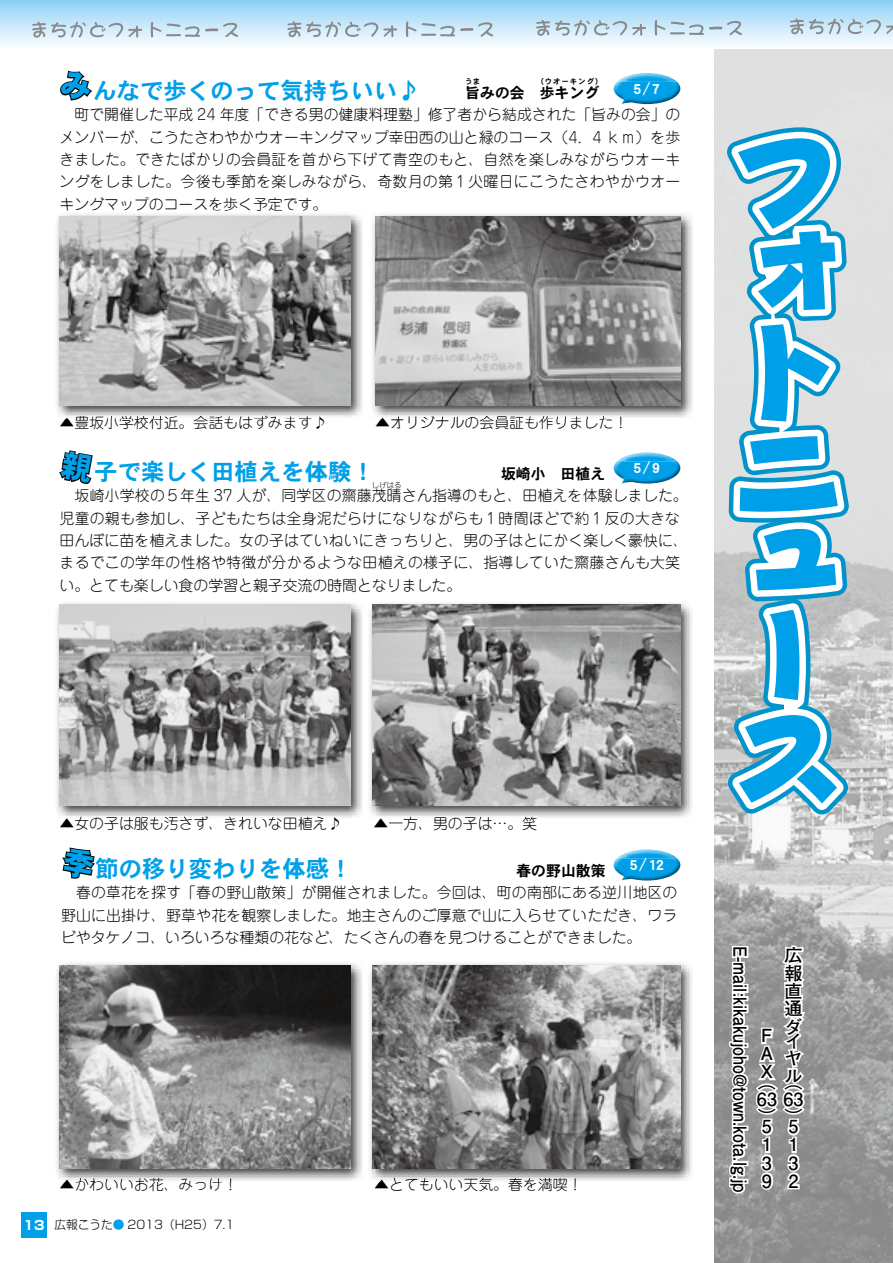
<style>
.page{position:relative;width:893px;height:1263px;background:#fff}
.page>*{position:absolute;margin:0;border:0;box-sizing:border-box;transform-origin:0 0}
.t1{font:23.4px "DFHS Gothic Std W7";color:#00a0e9}
.t2{font:700 18px "Futo Go B101 Pro";color:#000;scale:.89 1}
.t3{font:700 18px/18px "Futo Go B101 Pro";color:#000;text-align:justify}
.t4{font:300 14.85px/22.4px "Jun 101 Pro";letter-spacing:.005em;color:#000;text-align:justify}
.t5{font:14.85px "DFHS Gothic Std W7";color:#000}
.t6{font:14.85px "DFHS Gothic Std W9";color:#fff}
.t7{font:700 12.75px "Shin Go Pro";color:#fff}
.t8{font:300 11.7px "Shin Go Pro";color:#000}
.t9{font:7.5px "DFHS Gothic Std W7";letter-spacing:.125em;color:#000}
.t10{font:300 7.5px "Jun 101 Pro";color:#000}
.s1{color:#00a0e9}
</style>
<div class="page">
<div style="left:0;top:0;width:893px;height:51px;background:linear-gradient(to bottom,#8cd1f5,#fff)"></div>
<svg style="left:790px;top:18px;width:103px;height:16px;background:#b9d0dd"></svg>
<img style="left:714px;top:50px;width:179px;height:1213px">
<svg style="left:536px;top:20px;width:206px;height:16px;background:#bfd5e1"></svg>
<svg style="left:287px;top:21px;width:206px;height:16px;background:#c1d5e1"></svg>
<svg style="left:32px;top:22px;width:206px;height:16px;background:#c3d6e1"></svg>
<svg style="left:727px;top:127px;width:122px;height:687px"></svg>
<svg style="left:756px;top:945px;width:49px;height:245px"></svg>
<svg style="left:729px;top:946px;width:19px;height:247px"></svg>
<img style="left:56px;top:603px;width:306px;height:215px">
<img style="left:60px;top:816px;width:279px;height:2px">
<img style="left:60px;top:605px;width:290px;height:200px">
<img style="left:56px;top:963px;width:306px;height:218px">
<img style="left:60px;top:1178px;width:171px;height:3px">
<img style="left:60px;top:966px;width:290px;height:202px">
<img style="left:369px;top:603px;width:323px;height:215px">
<img style="left:374px;top:817px;width:163px;height:1px">
<img style="left:373px;top:605px;width:307px;height:200px">
<img style="left:369px;top:963px;width:323px;height:218px">
<img style="left:375px;top:1178px;width:201px;height:3px">
<img style="left:373px;top:966px;width:307px;height:202px">
<img style="left:56px;top:214px;width:306px;height:201px">
<img style="left:63px;top:415px;width:293px;height:3px">
<img style="left:60px;top:216px;width:290px;height:189px">
<img style="left:372px;top:214px;width:321px;height:204px">
<img style="left:372px;top:415px;width:250px;height:3px">
<img style="left:375px;top:216px;width:305px;height:189px">
<div style="left:21px;top:1212px;width:26px;height:25px;background:#00a0e9"></div>
<img style="left:617px;top:73px;width:60px;height:9px">
<img style="left:614px;top:82px;width:66px;height:22px">
<img style="left:617px;top:452px;width:60px;height:9px">
<img style="left:614px;top:461px;width:66px;height:23px">
<img style="left:617px;top:849px;width:60px;height:9px">
<img style="left:614px;top:858px;width:66px;height:22px">
<svg style="left:59px;top:450px;width:34px;height:34px"></svg>
<svg style="left:62px;top:847px;width:33px;height:32px"></svg>
<svg style="left:60px;top:70px;width:33px;height:31px"></svg>
<h1 class="t1" style="left:93px;top:78px;width:329px">んなで歩くのって気持ちいい♪</h1>
<p class="t9" style="left:465px;top:77px;width:16px">うま</p>
<p class="t9" style="left:536px;top:77px;width:68px">（ウオーキング(</p>
<p class="t4" style="left:60px;top:102px;width:622px">　町で開催した平成 24 年度「できる男の健康料理塾」修了者から結成された「旨みの会」のメンバーが、こうたさわやかウオーキングマップ幸田西の山と緑のコース（4．4 ｋｍ）を歩きました。できたばかりの会員証を首から下げて青空のもと、自然を楽しみながらウオーキングをしました。今後も季節を楽しみながら、奇数月の第１火曜日にこうたさわやかウオーキングマップのコースを歩く予定です。</p>
<p class="t6" style="left:633px;top:80px;width:29px">5／7</p>
<p class="t5" style="left:465px;top:84px;width:135px">旨みの会　歩キング</p>
<p class="t4" style="left:60px;top:410px;width:269px">▲豊坂小学校付近。会話もはずみます♪</p>
<p class="t4" style="left:375px;top:410px;width:254px">▲オリジナルの会員証も作りました!</p>
<h1 class="t1" style="left:94px;top:459px;width:282px">子で楽しく田植えを体験！</h1>
<p class="t4" style="left:60px;top:483px;width:630px">　坂崎小学校の５年生 37 人が、同学区の齋藤茂晴さん指導のもと、田植えを体験しました。</p>
<p class="t6" style="left:633px;top:460px;width:29px">5／9</p>
<p class="t5" style="left:501px;top:465px;width:106px">坂崎小　田植え</p>
<p class="t10" style="left:372px;top:479px;width:31px">しげはる</p>
<p class="t4" style="left:60px;top:505px;width:630px;text-align:left">児童の親も参加し、子どもたちは全身泥だらけになりながらも１時間ほどで約１反の大きな田んぼに苗を植えました。女の子はていねいにきっちりと、男の子はとにかく楽しく豪快に、まるでこの学年の性格や特徴が分かるような田植えの様子に、指導していた齋藤さんも大笑い。とても楽しい食の学習と親子交流の時間となりました。</p>
<p class="t4" style="left:60px;top:810px;width:284px">▲女の子は服も汚さず、きれいな田植え♪</p>
<p class="t4" style="left:373px;top:810px;width:165px">▲一方、男の子は…。笑</p>
<h1 class="t1" style="left:95px;top:855px;width:235px">節の移り変わりを体感</h1>
<p class="t4" style="left:61px;top:880px;width:618px">　春の草花を探す「春の野山散策」が開催されました。今回は、町の南部にある逆川地区の野山に出掛け、野草や花を観察しました。地主さんのご厚意で山に入らせていただき、ワラビやタケノコ、いろいろな種類の花など、たくさんの春を見つけることができました。</p>
<p class="t6" style="left:629px;top:857px;width:36px">5／12</p>
<p class="t5" style="left:516px;top:862px;width:91px">春の野山散策</p>
<p class="t7" style="left:24px;top:1214px;width:22px">13</p>
<p class="t4" style="left:60px;top:1172px;width:180px">▲かわいいお花、みっけ!</p>
<p class="t8" style="left:54px;top:1215px;width:182px">広報こうた<span class="s1">●</span> 2013（H25(7.1</p>
<p class="t4" style="left:374px;top:1172px;width:210px">▲とてもいい天気。春を満喫!</p>
<p class="t2" style="left:755px;top:946px;width:278px;rotate:90deg">E-mail:kikakujoho@town.kota l g. j p.</p>
<p class="t3" style="left:784px;top:944px;width:19px">広報直通ダ</p>
<p class="t3" style="left:784px;top:1031px;width:18px;line-height:16.6px">イヤ</p>
<p class="t3" style="left:784px;top:1057px;width:19px;line-height:38.5px">)ル(</p>
<p class="t3" style="left:758px;top:1024px;width:16px">ＦＡＸ</p>
<p class="t3" style="left:758px;top:1106px;width:19px">(</p>
<p class="t3" style="left:762px;top:1115px;width:12px">5<br>1<br>3<br>9</p>
<p class="t3" style="left:758px;top:1070px;width:19px">)</p>
<p class="t3" style="left:757px;top:1083px;width:48px;line-height:27.5px;text-align:right">63 63<br>5</p>
<p class="t3" style="left:788px;top:1133px;width:12px">1<br>3<br>2</p>
</div>
